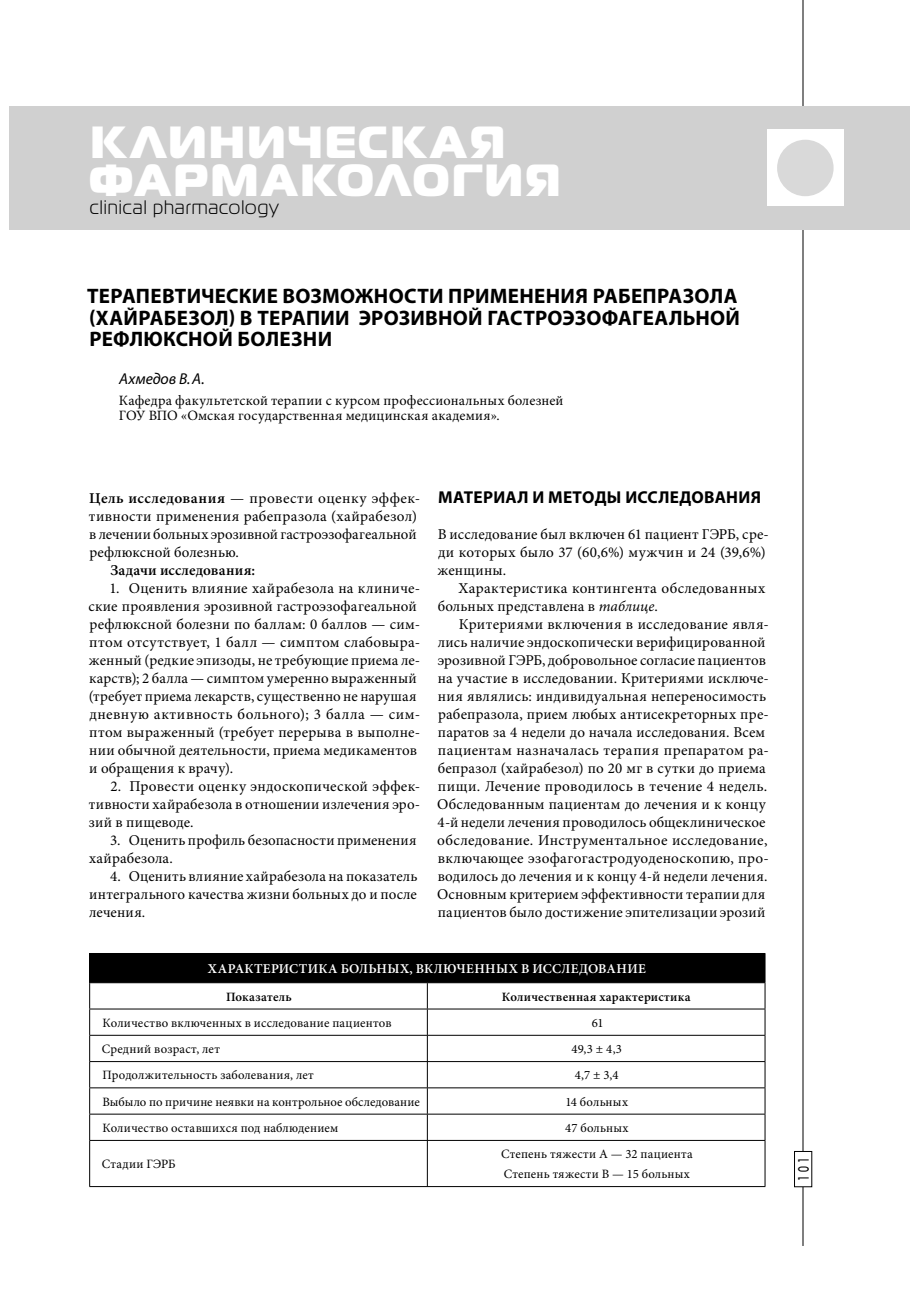
<style>
.page{position:relative;width:910px;height:1297px;background:#fff}
.page>*{position:absolute;margin:0;border:0;box-sizing:border-box;transform-origin:0 0}
.t1{font:45px/37.5px "Magistral Black C";letter-spacing:.045em;color:#fff}
.t2{font:700 21px/21.8px "Myriad Pro";letter-spacing:.01em;color:#000}
.t3{font:19.5px "Magistral C";letter-spacing:.05em;color:#000}
.t4{font:700 17.25px "Myriad Pro";letter-spacing:.015em;color:#000}
.t5{font:italic 15.75px "Myriad Pro";letter-spacing:-.005em;color:#000}
.t6{font:15px/18px "Minion Pro";letter-spacing:.015em;color:#000}
.t7{font:15px "Minion Pro";letter-spacing:.035em;color:#000}
.t8{font:600 15px "Minion Pro";letter-spacing:.01em;color:#000}
.t9{font:15px "Bauhaus Medium C";color:#000;scale:.72 1}
.t10{font:14.25px/15px "Minion Pro";letter-spacing:.015em;color:#000}
.t11{font:600 13.5px "Minion Pro";letter-spacing:.025em;color:#fff}
.t12{font:12.75px/20px "Minion Pro";letter-spacing:.015em;color:#000}
.t13{font:600 12.75px "Minion Pro";letter-spacing:.025em;color:#000}
.s1{font-weight:600}
.s2{font-style:italic}
</style>
<div class="page">
<hr style="left:803px;top:0;width:1px;height:1246px;background:#000">
<div style="left:794px;top:1151px;width:18px;height:36px;background:#fff"></div>
<div style="left:794px;top:1151px;width:18px;height:36px;border:1px solid #000"></div>
<div style="left:9px;top:106px;width:901px;height:124px;background:#d0d0d0"></div>
<div style="left:767px;top:130px;width:76px;height:76px;background:#fff"></div>
<div style="left:777px;top:140px;width:57px;height:56px;background:#d9d9d9;border-radius:50%"></div>
<div style="left:90px;top:953px;width:675px;height:30px;background:#000"></div>
<svg style="left:90px;top:983px;width:675px;height:203px"></svg>
<hr style="left:89px;top:1035px;width:676px;height:1px;background:#000">
<hr style="left:89px;top:1061px;width:676px;height:1px;background:#000">
<hr style="left:89px;top:1087px;width:676px;height:1px;background:#000">
<hr style="left:89px;top:1114px;width:676px;height:1px;background:#000">
<svg style="left:427px;top:983px;width:1px;height:157px"></svg>
<hr style="left:89px;top:1140px;width:676px;height:1px;background:#000">
<hr style="left:427px;top:1141px;width:1px;height:45px;background:#000">
<hr style="left:89px;top:953px;width:338px;height:1px;background:#000">
<hr style="left:89px;top:1009px;width:338px;height:1px;background:#000">
<hr style="left:427px;top:1009px;width:338px;height:1px;background:#000">
<svg style="left:89px;top:954px;width:1px;height:186px"></svg>
<svg style="left:765px;top:954px;width:1px;height:186px"></svg>
<hr style="left:89px;top:1141px;width:1px;height:45px;background:#000">
<hr style="left:765px;top:1141px;width:1px;height:45px;background:#000">
<hr style="left:89px;top:1186px;width:676px;height:1px;background:#000">
<p class="t1" style="left:89px;top:128px;width:473px">КЛИНИЧЕСКАЯ<br>ФАРМАКОЛОГИЯ</p>
<p class="t3" style="left:90px;top:200px;width:191px">clinical pharmacology</p>
<p class="t1" style="left:89px;top:128px;width:540px">БОЛЕЗНИ ПЕЧЕНИ<br>И ЖЕЛЧНЫХ ПУТЕЙ</p>
<p class="t3" style="left:90px;top:200px;width:295px">diseases of liver and biliary tracts</p>
<p class="t2" style="left:87px;top:287px;width:654px">ТЕРАПЕВТИЧЕСКИЕ ВОЗМОЖНОСТИ ПРИМЕНЕНИЯ РАБЕПРАЗОЛА (ХАЙРАБЕЗОЛ) В ТЕРАПИИ ЭРОЗИВНОЙ ГАСТРОЭЗОФАГЕАЛЬНОЙ<br>РЕФЛЮКСНОЙ БОЛЕЗНИ</p>
<p class="t5" style="left:119px;top:373px;width:87px">Ахмедов В. А.</p>
<p class="t10" style="left:119px;top:394px;width:446px">Кафедра факультетской терапии с курсом профессиональных болезней<br>ГОУ ВПО «Омская государственная медицинская академия».</p>
<p class="t7" style="left:89px;top:492px;width:333px"><span class="s1">Цель исследования</span> — провести оценку эффек-</p>
<p class="t6" style="left:89px;top:508px;width:330px">тивности применения рабепразола (хайрабезол)</p>
<p class="t6" style="left:89px;top:526px;width:329px">в лечении больных эрозивной гастроэзофагеальной</p>
<p class="t6" style="left:89px;top:544px;width:151px">рефлюксной болезнью.</p>
<p class="t8" style="left:110px;top:564px;width:146px">Задачи исследования:</p>
<p class="t6" style="left:88px;top:580px;width:333px;text-indent:21px">1. Оценить влияние хайрабезола на клиниче&shy;ские проявления эрозивной гастроэзофагеальной рефлюксной болезни по баллам: 0 баллов — сим&shy;птом отсутствует, 1 балл — симптом слабовыра&shy;женный (редкие эпизоды, не требующие приема ле&shy;карств); 2 балла — симптом умеренно выраженный (требует приема лекарств, существенно не нарушая дневную активность больного); 3 балла — сим&shy;птом выраженный (требует перерыва в выполне&shy;нии обычной деятельности, приема медикаментов и обращения к врачу).</p>
<p class="t6" style="left:89px;top:778px;width:333px;text-align:justify;text-indent:22px">2. Провести оценку эндоскопической эффек&shy;тивности хайрабезола в отношении излечения эро&shy;зий в пищеводе.</p>
<p class="t6" style="left:89px;top:832px;width:329px;text-indent:21px">3. Оценить профиль безопасности применения хайрабезола.</p>
<p class="t6" style="left:89px;top:868px;width:330px;text-align:justify;text-indent:21px">4. Оценить влияние хайрабезола на показатель интегрального качества жизни больных до и после лечения.</p>
<p class="t4" style="left:438px;top:491px;width:324px">МАТЕРИАЛ И МЕТОДЫ ИССЛЕДОВАНИЯ</p>
<p class="t6" style="left:438px;top:526px;width:333px">В исследование был включен 61 пациент ГЭРБ, сре-</p>
<p class="t6" style="left:438px;top:544px;width:329px">ди которых было 37 (60,6%) мужчин и 24 (39,6%)</p>
<p class="t6" style="left:438px;top:562px;width:70px">женщины.</p>
<p class="t6" style="left:458px;top:580px;width:308px">Характеристика контингента обследованных</p>
<p class="t6" style="left:438px;top:598px;width:222px">больных представлена в <span class="s2">таблице</span>.</p>
<p class="t6" style="left:459px;top:616px;width:312px">Критериями включения в исследование явля-</p>
<p class="t6" style="left:438px;top:634px;width:329px">лись наличие эндоскопически верифицированной</p>
<p class="t6" style="left:438px;top:652px;width:330px">эрозивной ГЭРБ, добровольное согласие пациентов</p>
<p class="t6" style="left:438px;top:670px;width:332px">на участие в исследовании. Критериями исключе-</p>
<p class="t6" style="left:438px;top:688px;width:330px">ния являлись: индивидуальная непереносимость</p>
<p class="t6" style="left:438px;top:706px;width:332px">рабепразола, прием любых антисекреторных пре-</p>
<p class="t6" style="left:438px;top:724px;width:329px">паратов за 4 недели до начала исследования. Всем</p>
<p class="t6" style="left:438px;top:742px;width:333px">пациентам назначалась терапия препаратом ра-</p>
<p class="t6" style="left:438px;top:760px;width:330px">бепразол (хайрабезол) по 20 мг в сутки до приема</p>
<p class="t6" style="left:438px;top:778px;width:331px">пищи. Лечение проводилось в течение 4 недель.</p>
<p class="t6" style="left:437px;top:796px;width:330px">Обследованным пациентам до лечения и к концу</p>
<p class="t6" style="left:438px;top:814px;width:329px">4-й недели лечения проводилось общеклиническое</p>
<p class="t6" style="left:437px;top:832px;width:332px">обследование. Инструментальное исследование,</p>
<p class="t6" style="left:438px;top:850px;width:333px">включающее эзофагогастродуоденоскопию, про-</p>
<p class="t6" style="left:438px;top:868px;width:331px">водилось до лечения и к концу 4-й недели лечения.</p>
<p class="t6" style="left:437px;top:886px;width:330px">Основным критерием эффективности терапии для</p>
<p class="t6" style="left:438px;top:904px;width:329px">пациентов было достижение эпителизации эрозий</p>
<p class="t11" style="left:208px;top:963px;width:440px">ХАРАКТЕРИСТИКА БОЛЬНЫХ, ВКЛЮЧЕННЫХ В ИССЛЕДОВАНИЕ</p>
<p class="t13" style="left:226px;top:991px;width:67px">Показатель</p>
<p class="t13" style="left:502px;top:991px;width:190px">Количественная характеристика</p>
<p class="t12" style="left:103px;top:1014px;width:291px">Количество включенных в исследование пациентов</p>
<p class="t12" style="left:592px;top:1014px;width:13px">61</p>
<p class="t12" style="left:102px;top:1040px;width:120px">Средний возраст, лет</p>
<p class="t12" style="left:572px;top:1040px;width:52px">49,3 ± 4,3</p>
<p class="t12" style="left:103px;top:1066px;width:213px">Продолжительность заболевания, лет</p>
<p class="t12" style="left:575px;top:1066px;width:45px">4,7 ± 3,4</p>
<p class="t12" style="left:102px;top:1092px;width:319px">Выбыло по причине неявки на контрольное обследование</p>
<p class="t12" style="left:565px;top:1092px;width:64px">14 больных</p>
<p class="t12" style="left:103px;top:1119px;width:237px">Количество оставшихся под наблюдением</p>
<p class="t12" style="left:565px;top:1119px;width:65px">47 больных</p>
<p class="t12" style="left:102px;top:1155px;width:75px">Стадии ГЭРБ</p>
<p class="t12" style="left:501px;top:1145px;width:193px">Степень тяжести А — 32 пациента<br>Степень тяжести В — 15 больных</p>
<p class="t9" style="left:798px;top:1181px;width:34px;rotate:-90deg">101</p>
</div>
